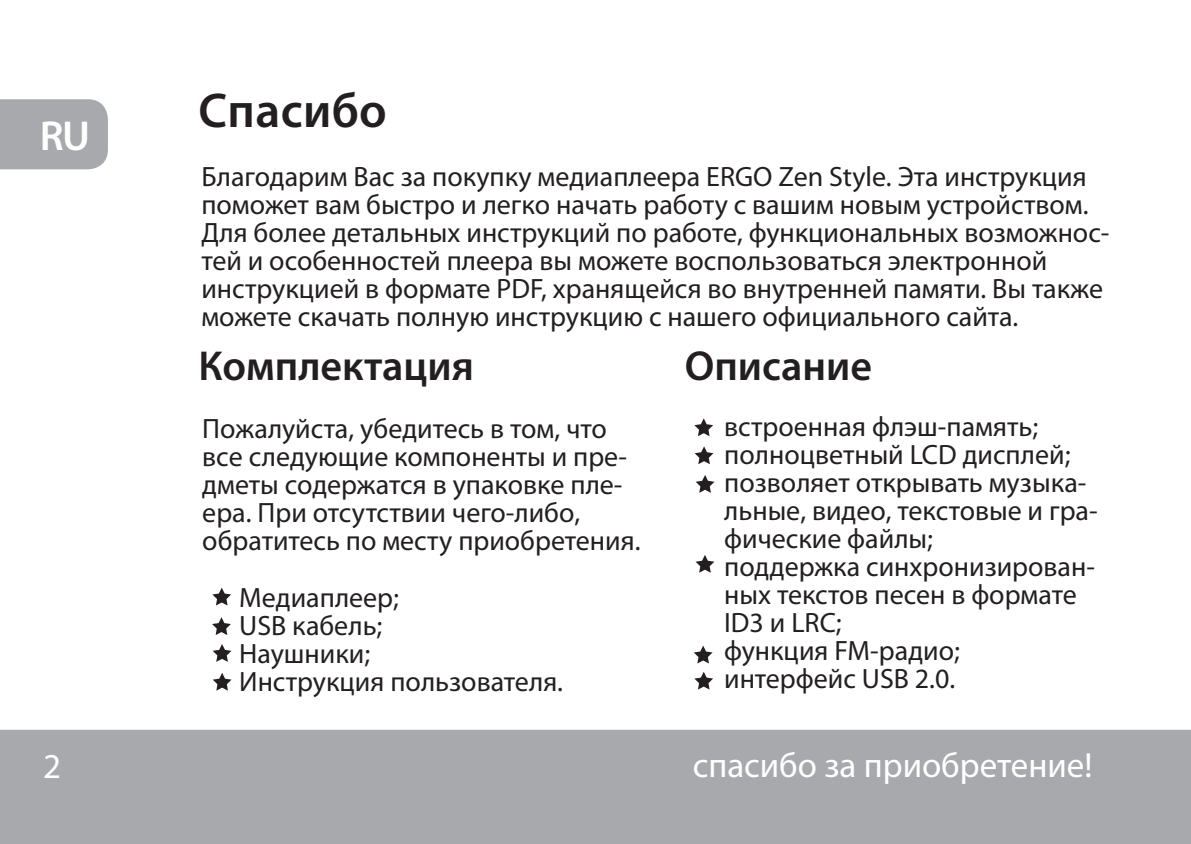
<style>
.page{position:relative;width:1191px;height:844px;background:#fff}
.page>*{position:absolute;margin:0;border:0;box-sizing:border-box;transform-origin:0 0}
.t1{font:600 49px "Myriad Pro";letter-spacing:.005em;color:#231f20}
.t2{font:600 42px "Myriad Pro";color:#231f20}
.t3{font:600 42px "Myriad Pro";color:#fff}
.t4{font:35px "Myriad Pro";color:#fff}
.t5{font:28px/28px "Myriad Pro";color:#231f20}
</style>
<div class="page">
<div style="left:0;top:99px;width:108px;height:70px;background:#a8a9ad"></div>
<div style="left:0;top:729px;width:1191px;height:114px;background:#a8a9ad"></div>
<svg style="left:212px;top:587px;width:19px;height:18px"></svg>
<svg style="left:212px;top:617px;width:19px;height:18px"></svg>
<svg style="left:213px;top:644px;width:18px;height:17px"></svg>
<svg style="left:213px;top:673px;width:18px;height:17px"></svg>
<svg style="left:694px;top:418px;width:19px;height:18px"></svg>
<svg style="left:694px;top:446px;width:19px;height:18px"></svg>
<svg style="left:695px;top:475px;width:19px;height:17px"></svg>
<svg style="left:695px;top:555px;width:19px;height:17px"></svg>
<svg style="left:694px;top:645px;width:18px;height:18px"></svg>
<svg style="left:694px;top:672px;width:19px;height:17px"></svg>
<h2 class="t3" style="left:40px;top:109px;width:52px">RU</h2>
<p class="t4" style="left:43px;top:744px;width:19px">2</p>
<h1 class="t1" style="left:198px;top:80px;width:190px">Спасибо</h1>
<p class="t5" style="left:201px;top:162px;width:909px">Благодарим Вас за покупку медиаплеера ERGO Zen Style. Эта инструкция поможет вам быстро и легко начать работу с вашим новым устройством.<br>Для более детальных инструкций по работе, функциональных возможнос&shy;тей и особенностей плеера вы можете воспользоваться электронной инструкцией в формате PDF, хранящейся во внутренней памяти. Вы также можете скачать полную инструкцию с нашего официального сайта.</p>
<h2 class="t2" style="left:198px;top:338px;width:277px">Комплектация</h2>
<h2 class="t2" style="left:685px;top:338px;width:189px">Описание</h2>
<p class="t5" style="left:202px;top:414px;width:440px">Пожалуйста, убедитесь в том, что все следующие компоненты и пре&shy;дметы содержатся в упаковке пле&shy;ера. При отсутствии чего-либо, обратитесь по месту приобретения.</p>
<p class="t5" style="left:239px;top:582px;width:325px">Медиаплеер;<br>USB кабель;<br>Наушники;<br>Инструкция пользователя.</p>
<p class="t5" style="left:724px;top:412px;width:375px">встроенная флэш-память; полноцветный LCD дисплей; позволяет открывать музыка&shy;льные, видео, текстовые и гра&shy;фические файлы;<br>поддержка синхронизирован&shy;ных текстов песен в формате<br>ID3 и LRC;<br>функция FM-радио; интерфейс USB 2.0.</p>
<p class="t4" style="left:692px;top:744px;width:401px">спасибо за приобретение!</p>
</div>
